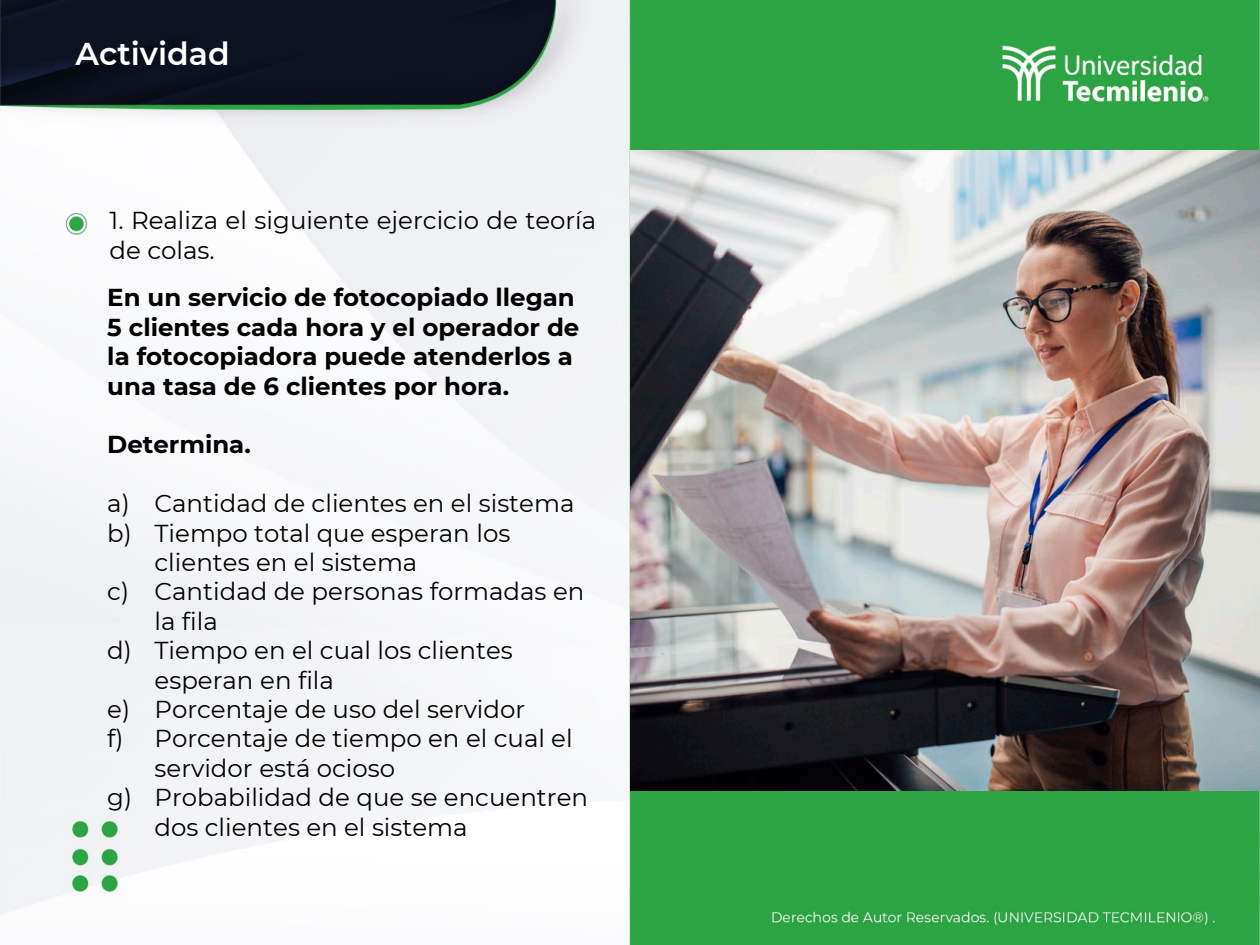
<style>
.page{position:relative;width:1260px;height:945px;background:#fff}
.page>*{position:absolute;margin:0;border:0;box-sizing:border-box;transform-origin:0 0}
.t1{font:600 31.5px "Montserrat";color:#fff}
.t2{font:24.5px/29.4px "Montserrat";color:#000}
.t3{font:700 24.5px/29.4px "Montserrat";color:#000}
</style>
<div class="page">
<img style="left:0;top:0;width:1260px;height:945px">
<img style="left:32px;top:194px;width:88px;height:40px">
<img style="left:630px;top:150px;width:630px;height:641px">
<p class="t1" style="left:76px;top:32px;width:156px">Actividad</p>
<p class="t2" style="left:110px;top:205px;width:488px">1. Realiza el siguiente ejercicio de teoría de colas.</p>
<p class="t3" style="left:107px;top:282px;width:474px">En un servicio de fotocopiado llegan 5 clientes cada hora y el operador de la fotocopiadora puede atenderlos a una tasa de 6 clientes por hora.</p>
<p class="t3" style="left:107px;top:429px;width:145px">Determina.</p>
<p class="t2" style="left:107px;top:488px;width:469px">a) Cantidad de clientes en el sistema</p>
<p class="t2" style="left:155px;top:517px;width:357px;text-indent:-47px">b) Tiempo total que esperan los clientes en el sistema</p>
<p class="t2" style="left:155px;top:576px;width:431px;text-indent:-47px">c) Cantidad de personas formadas en la fila</p>
<p class="t2" style="left:155px;top:635px;width:360px;text-indent:-47px">d) Tiempo en el cual los clientes esperan en fila</p>
<p class="t2" style="left:107px;top:694px;width:419px">e) Porcentaje de uso del servidor</p>
<p class="t2" style="left:155px;top:723px;width:420px;text-indent:-47px">f) Porcentaje de tiempo en el cual el servidor está ocioso</p>
<p class="t2" style="left:155px;top:782px;width:435px;text-indent:-47px">g) Probabilidad de que se encuentren dos clientes en el sistema</p>
</div>
